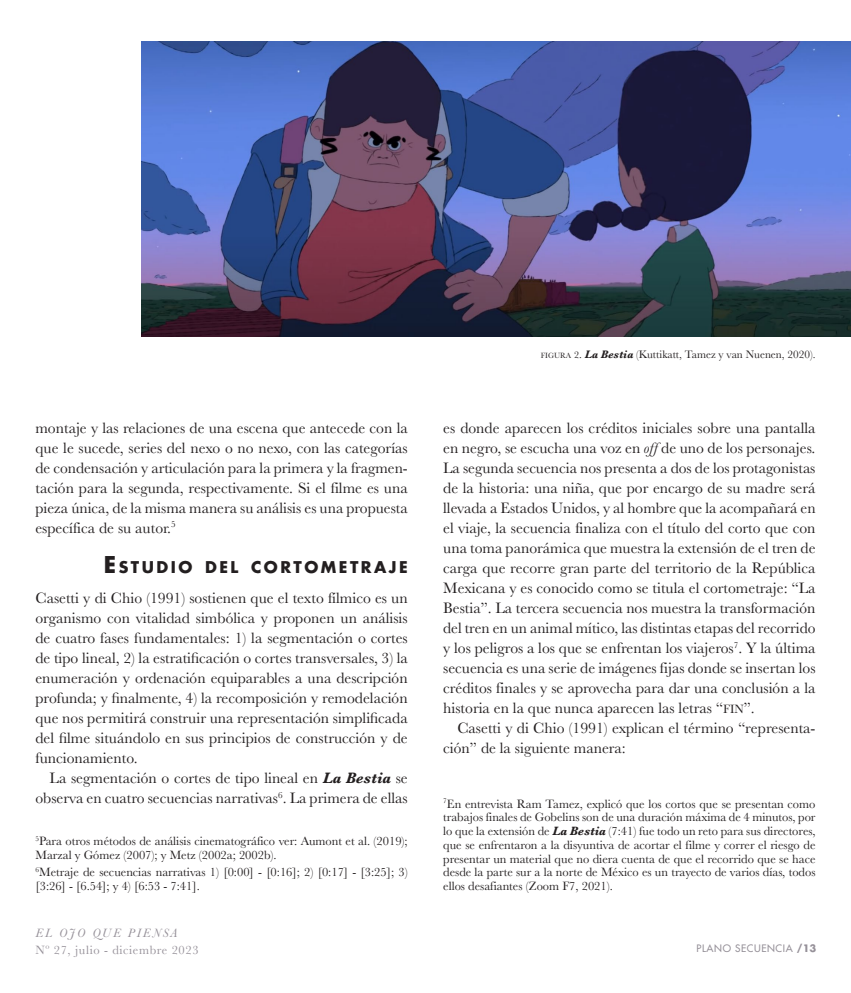
<style>
.page{position:relative;width:851px;height:993px;background:#fff}
.page>*{position:absolute;margin:0;border:0;box-sizing:border-box;transform-origin:0 0}
.titulillos{font:700 15.75px "Futura Std";letter-spacing:.155em;color:#231f20}
.Cuerpo{font:15.62px/20px "Baskerville";color:#231f20;text-align:justify}
.primer_parrafo{font:15.62px/20px "Baskerville";color:#231f20;text-align:justify}
.nota_al_pie{font:12.5px/13.8px "Baskerville";color:#231f20}
.t1{font:12.5px "Baskerville";letter-spacing:.05em;color:#969199}
.t2{font:italic 12.5px "Baskerville";letter-spacing:.16em;color:#969199}
.pie_de_foto{font:11.25px "Baskerville";color:#231f20}
.t3{font:500 10px "Futura Std";letter-spacing:.06em;color:#969199}
.s1{font-size:22.5px}
.s2{font-weight:700;font-style:italic}
.s3{font-size:7.88px}
.s4{font-size:10px}
.s5{font-style:italic}
.s6{font-size:12.5px}
.s7{font-weight:700}
</style>
<div class="page">
<img style="left:142px;top:41px;width:708px;height:295px">
<p class="Cuerpo" style="left:35px;top:417px;width:374px">montaje y las relaciones de una escena que antecede con la que le sucede, series del nexo o no nexo, con las categorías de condensación y articulación para la primera y la fragmen&shy;tación para la segunda, respectivamente. Si el filme es una pieza única, de la misma manera su análisis es una propuesta específica de su autor.<sup>5</sup></p>
<p class="titulillos" style="left:104px;top:556px;width:305px"><span class="s1">E</span> STUDI O DEL CORTOMETRAJE</p>
<p class="primer_parrafo" style="left:35px;top:587px;width:374px">Casetti y di Chio (1991) sostienen que el texto fílmico es un organismo con vitalidad simbólica y proponen un análisis de cuatro fases fundamentales: 1) la segmentación o cortes de tipo lineal, 2) la estratificación o cortes transversales, 3) la enumeración y ordenación equiparables a una descripción profunda; y finalmente, 4) la recomposición y remodelación que nos permitirá construir una representación simplificada del filme situándolo en sus principios de construcción y de funcionamiento.</p>
<p class="Cuerpo" style="left:35px;top:767px;width:374px;text-align:right">La segmentación o cortes de tipo lineal en <span class="s2">La Bestia</span> se observa en cuatro secuencias narrativas<sup>6</sup>. La primera de ellas</p>
<p class="nota_al_pie" style="left:35px;top:833px;width:374px"><sup>5</sup>Para otros métodos de análisis cinematográfico ver: Aumont et al. (2019);<br>Marzal y Gómez (2007); y Metz (2002a; 2002b).</p>
<p class="nota_al_pie" style="left:35px;top:865px;width:374px"><sup>6</sup>Metraje de secuencias narrativas 1) [0:00] - [0:16]; 2) [0:17] - [3:25]; 3) [3:26] - [6.54]; y 4) [6:53 - 7:41].</p>
<p class="pie_de_foto" style="left:541px;top:347px;width:276px"><span class="s3">FIGURA</span> <span class="s4">2</span>. <span class="s2">La Bestia</span> (Kuttikatt, Tamez y van Nuenen, 2020).</p>
<p class="Cuerpo" style="left:443px;top:417px;width:374px">es donde aparecen los créditos iniciales sobre una pantalla en negro, se escucha una voz en <span class="s5">off</span> de uno de los personajes.<br>La segunda secuencia nos presenta a dos de los protagonistas de la historia: una niña, que por encargo de su madre será llevada a Estados Unidos, y al hombre que la acompañará en el viaje, la secuencia finaliza con el título del corto que con una toma panorámica que muestra la extensión de el tren de carga que recorre gran parte del territorio de la República Mexicana y es conocido como se titula el cortometraje: “La Bestia”. La tercera secuencia nos muestra la transformación del tren en un animal mítico, las distintas etapas del recorrido y los peligros a los que se enfrentan los viajeros<sup>7</sup>. Y la última secuencia es una serie de imágenes fijas donde se insertan los créditos finales y se aprovecha para dar una conclusión a la historia en la que nunca aparecen las letras “<span class="s6">FIN</span>”.</p>
<p class="Cuerpo" style="left:443px;top:717px;width:374px;text-indent:14px">Casetti y di Chio (1991) explican el término “representa&shy;ción” de la siguiente manera:</p>
<p class="nota_al_pie" style="left:443px;top:796px;width:374px;text-align:justify"><sup>7</sup>En entrevista Ram Tamez, explicó que los cortos que se presentan como trabajos finales de Gobelins son de una duración máxima de 4 minutos, por lo que la extensión de <span class="s2">La Bestia</span> (7:41) fue todo un reto para sus directores, que se enfrentaron a la disyuntiva de acortar el filme y correr el riesgo de presentar un material que no diera cuenta de que el recorrido que se hace desde la parte sur a la norte de México es un trayecto de varios días, todos ellos desafiantes (Zoom F7, 2021).</p>
<p class="t2" style="left:35px;top:923px;width:144px">EL OJO QUE PIENSA</p>
<p class="t1" style="left:35px;top:941px;width:165px">Nº 27, julio - diciembre 2023</p>
<p class="t3" style="left:696px;top:941px;width:121px">PLANO SECUENCIA <span class="s7">/13</span></p>
</div>
